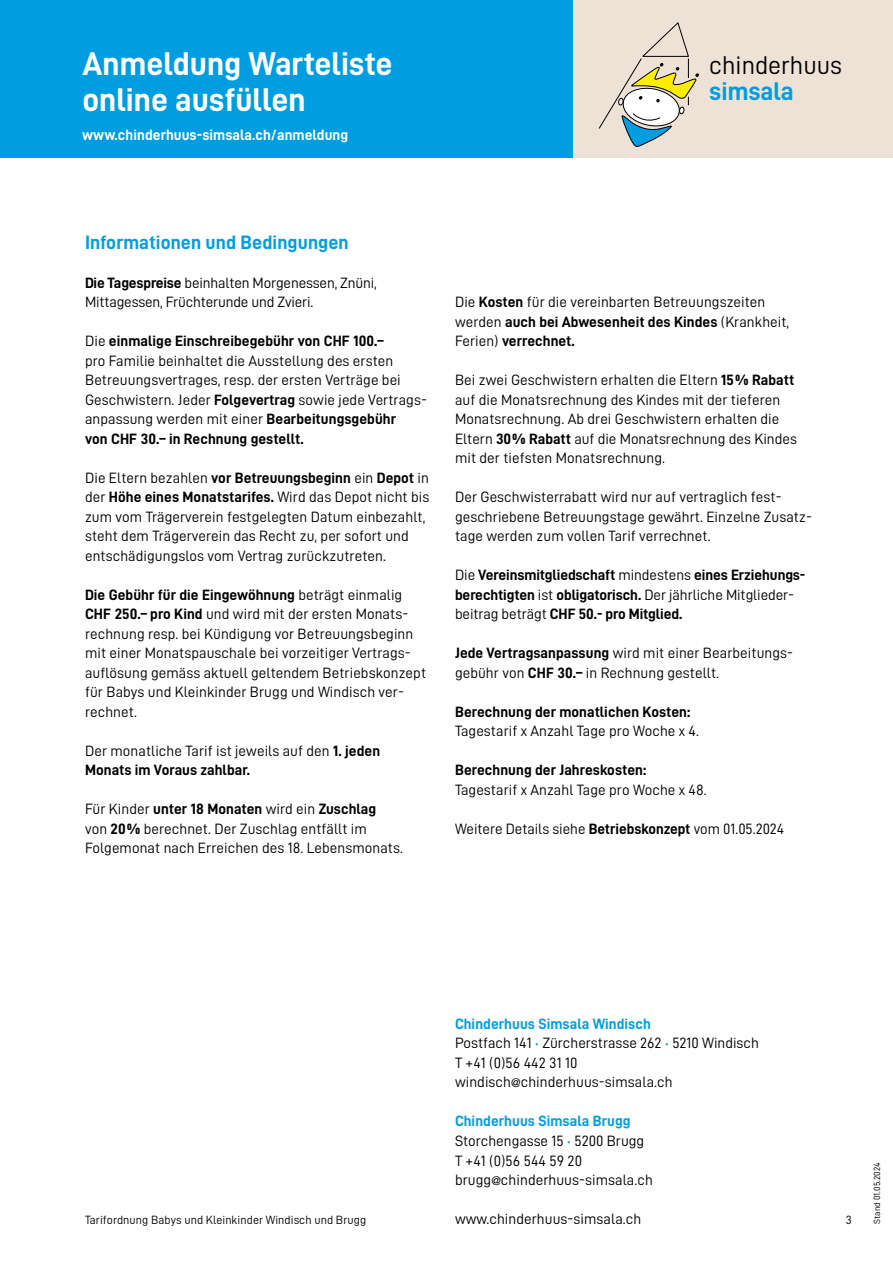
<style>
.page{position:relative;width:893px;height:1263px;background:#fff}
.page>*{position:absolute;margin:0;border:0;box-sizing:border-box;transform-origin:0 0}
.t1{font:33px "D DIN Bold";color:#fff}
.t2{font:25.8px "D DIN";color:#000}
.t3{font:25.8px "D DIN Bold";color:#009ee0}
.Lauftext{font:19.5px "D DIN Bold";letter-spacing:.005em;color:#009ee0}
.Lauftext-2{font:15px/19.5px "D DIN";letter-spacing:.005em;color:#000}
.Lauftext-3{font:15px/19.5px "D DIN Bold";letter-spacing:-.005em;color:#000}
.t4{font:15px "D DIN Bold";letter-spacing:.005em;color:#009ee0}
.t5{font:15px "D DIN Bold";letter-spacing:.005em;color:#fff}
.t6{font:12px "D DIN";letter-spacing:.005em;color:#000}
.t7{font:9px "D DIN";letter-spacing:.005em;color:#000}
.s1{font-family:"D DIN Bold"}
.s2{font-family:"D DIN"}
.s3{font-size:9px;color:#009ee0}
.s4{font-family:"Helvetica Neue";font-size:12px}
</style>
<div class="page">
<div style="left:572px;top:0;width:321px;height:157px;background:#eee2d6"></div>
<svg style="left:599px;top:22px;width:100px;height:125px"></svg>
<div style="left:0;top:0;width:572px;height:157px;background:#009ee0"></div>
<p class="t1" style="left:82px;top:45px;width:312px">Anmeldung Warteliste</p>
<p class="t1" style="left:82px;top:81px;width:225px">online ausfüllen</p>
<p class="t5" style="left:82px;top:126px;width:268px">www.chinderhuus-simsala.ch/anmeldung</p>
<p class="t2" style="left:709px;top:51px;width:134px">chinderhuus</p>
<p class="t3" style="left:709px;top:76px;width:86px">simsala</p>
<p class="Lauftext" style="left:85px;top:231px;width:265px">Informationen und Bedingungen</p>
<p class="Lauftext-2" style="left:85px;top:273px;width:293px"><span class="s1">Die Tagespreise</span> beinhalten Morgenessen, Znüni,<br>Mittagessen, Früchterunde und Zvieri.</p>
<p class="Lauftext-2" style="left:85px;top:331px;width:343px">Die <span class="s1">einmalige Einschreibegebühr von CHF 100.–<br></span>pro Familie beinhaltet die Ausstellung des ersten Betreuungsvertrages, resp. der ersten Verträge bei Geschwistern. Jeder <span class="s1">Folgevertrag</span> sowie jede Vertrags&shy;anpassung werden mit einer <span class="s1">Bearbeitungsgebühr<br>von CHF 30.– in Rechnung gestellt.</span></p>
<p class="Lauftext-2" style="left:85px;top:468px;width:346px">Die Eltern bezahlen <span class="s1">vor Betreuungsbeginn</span> ein <span class="s1">Depot</span> in der <span class="s1">Höhe eines Monatstarifes.</span> Wird das Depot nicht bis zum vom Trägerverein festgelegten Datum einbezahlt, steht dem Trägerverein das Recht zu, per sofort und entschädigungslos vom Vertrag zurückzutreten.</p>
<p class="Lauftext-3" style="left:85px;top:585px;width:325px">Die Gebühr für die Eingewöhnung <span class="s2">beträgt einmalig<br></span>CHF 250.– pro Kind <span class="s2">und wird mit der ersten Monats-</span></p>
<p class="Lauftext-2" style="left:85px;top:624px;width:330px">rechnung resp. bei Kündigung vor Betreuungsbeginn mit einer Monatspauschale bei vorzeitiger Vertrags-</p>
<p class="Lauftext-2" style="left:85px;top:663px;width:343px">auflösung gemäss aktuell geltendem Betriebskonzept für Babys und Kleinkinder Brugg und Windisch ver&shy;rechnet.</p>
<p class="Lauftext-2" style="left:85px;top:741px;width:297px">Der monatliche Tarif ist jeweils auf den <span class="s1">1. jeden<br>Monats im Voraus zahlbar.</span></p>
<p class="Lauftext-2" style="left:85px;top:799px;width:319px">Für Kinder <span class="s1">unter 18 Monaten</span> wird ein <span class="s1">Zuschlag<br></span>von <span class="s1">20%</span> berechnet. Der Zuschlag entfällt im<br>Folgemonat nach Erreichen des 18. Lebensmonats.</p>
<p class="Lauftext-2" style="left:455px;top:292px;width:336px">Die <span class="s1">Kosten</span> für die vereinbarten Betreuungszeiten werden <span class="s1">auch bei Abwesenheit des Kindes</span> (Krankheit,<br>Ferien) <span class="s1">verrechnet.</span></p>
<p class="Lauftext-2" style="left:455px;top:370px;width:344px">Bei zwei Geschwistern erhalten die Eltern <span class="s1">15% Rabatt </span>auf die Monatsrechnung des Kindes mit der tieferen Monatsrechnung. Ab drei Geschwistern erhalten die Eltern <span class="s1">30% Rabatt</span> auf die Monatsrechnung des Kindes mit der tiefsten Monatsrechnung.</p>
<p class="Lauftext-2" style="left:455px;top:487px;width:358px">Der Geschwisterrabatt wird nur auf vertraglich fest&shy;geschriebene Betreuungstage gewährt. Einzelne Zusatz&shy;tage werden zum vollen Tarif verrechnet.</p>
<p class="Lauftext-3" style="left:455px;top:565px;width:352px"><span class="s2">Die</span> Vereinsmitgliedschaft <span class="s2">mindestens</span> eines Erziehungs&shy;berechtigten <span class="s2">ist</span> obligatorisch. <span class="s2">Der jährliche Mitglieder&shy;beitrag beträgt</span> CHF 50.- pro Mitglied.</p>
<p class="Lauftext-2" style="left:455px;top:643px;width:340px"><span class="s1">Jede Vertragsanpassung</span> wird mit einer Bearbeitungs&shy;gebühr von <span class="s1">CHF 30.–</span> in Rechnung gestellt.</p>
<p class="Lauftext-2" style="left:455px;top:702px;width:246px"><span class="s1">Berechnung der monatlichen Kosten:<br></span>Tagestarif x Anzahl Tage pro Woche x 4.</p>
<p class="Lauftext-2" style="left:455px;top:760px;width:253px"><span class="s1">Berechnung der Jahreskosten:<br></span>Tagestarif x Anzahl Tage pro Woche x 48.</p>
<p class="Lauftext-2" style="left:455px;top:819px;width:331px">Weitere Details siehe <span class="s1">Betriebskonzept</span> vom 01.05.2024</p>
<p class="t4" style="left:455px;top:1015px;width:197px">Chinderhuus Simsala Windisch</p>
<p class="Lauftext-2" style="left:455px;top:1033px;width:305px">Postfach 141 <span class="s3">•</span> Zürcherstrasse 262 <span class="s3">•</span> 5210 Windisch</p>
<p class="Lauftext-2" style="left:455px;top:1053px;width:124px">T +41 (0)56 442 31 10</p>
<p class="Lauftext-2" style="left:455px;top:1072px;width:219px">windisch<span class="s4">@</span>chinderhuus-simsala.ch</p>
<p class="t4" style="left:455px;top:1113px;width:177px">Chinderhuus Simsala Brugg</p>
<p class="Lauftext-2" style="left:455px;top:1131px;width:191px">Storchengasse 15 <span class="s3">•</span> 5200 Brugg</p>
<p class="Lauftext-2" style="left:455px;top:1150px;width:129px">T +41 (0)56 544 59 20</p>
<p class="Lauftext-2" style="left:455px;top:1170px;width:199px">brugg<span class="s4">@</span>chinderhuus-simsala.ch</p>
<p class="Lauftext-2" style="left:455px;top:1209px;width:188px">www.chinderhuus-simsala.ch</p>
<p class="t6" style="left:85px;top:1213px;width:283px">Tarifordnung Babys und Kleinkinder Windisch und Brugg</p>
<p class="t6" style="left:846px;top:1213px;width:7px">3</p>
<p class="t7" style="left:872px;top:1224px;width:63px;rotate:-90deg">Stand 01.05.2024</p>
</div>
